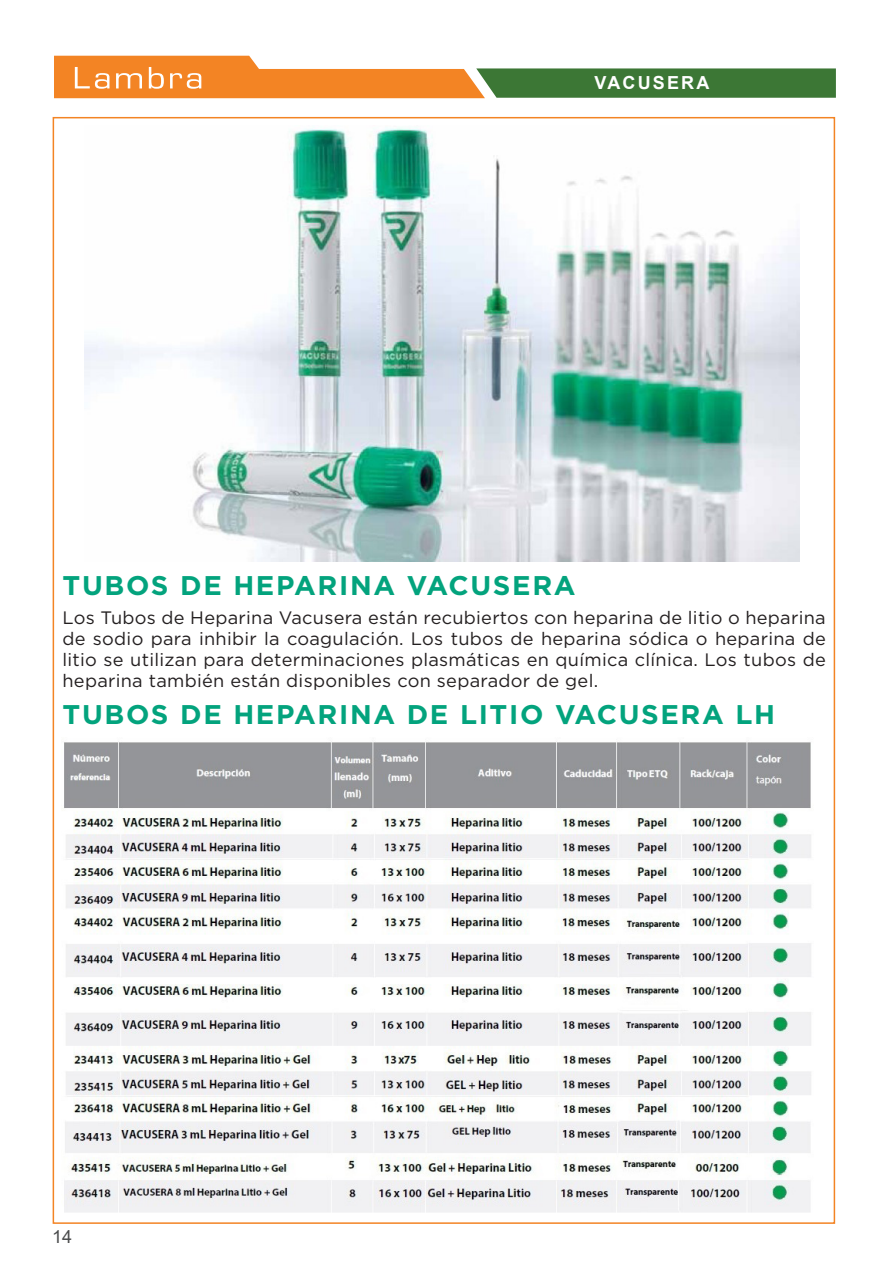
<style>
.page{position:relative;width:893px;height:1263px;background:#fff}
.page>*{position:absolute;margin:0;border:0;box-sizing:border-box;transform-origin:0 0}
.t1{font:700 27px "Gotham";letter-spacing:.06em;color:#03a37d}
.t2{font:18px/21px "Gotham";letter-spacing:.015em;color:#231f20;text-align:justify}
.t3{font:700 18px "Arial";letter-spacing:.12em;color:#fff}
.t4{font:18px "Arial";color:#4b4c4d}
</style>
<div class="page">
<svg style="left:54px;top:56px;width:782px;height:42px"></svg>
<img style="left:84px;top:127px;width:715px;height:434px">
<img style="left:64px;top:741px;width:747px;height:472px">
<p class="t3" style="left:595px;top:70px;width:116px">VACUSERA</p>
<h1 class="t1" style="left:63px;top:570px;width:515px">TUBOS DE HEPARINA VACUSERA</h1>
<p class="t2" style="left:63px;top:607px;width:765px">Los Tubos de Heparina Vacusera están recubiertos con heparina de litio o heparina de sodio para inhibir la coagulación. Los tubos de heparina sódica o heparina de litio se utilizan para determinaciones plasmáticas en química clínica. Los tubos de heparina también están disponibles con separador de gel.</p>
<h1 class="t1" style="left:63px;top:699px;width:714px">TUBOS DE HEPARINA DE LITIO VACUSERA LH</h1>
<p class="t4" style="left:52px;top:1224px;width:22px">14</p>
</div>
